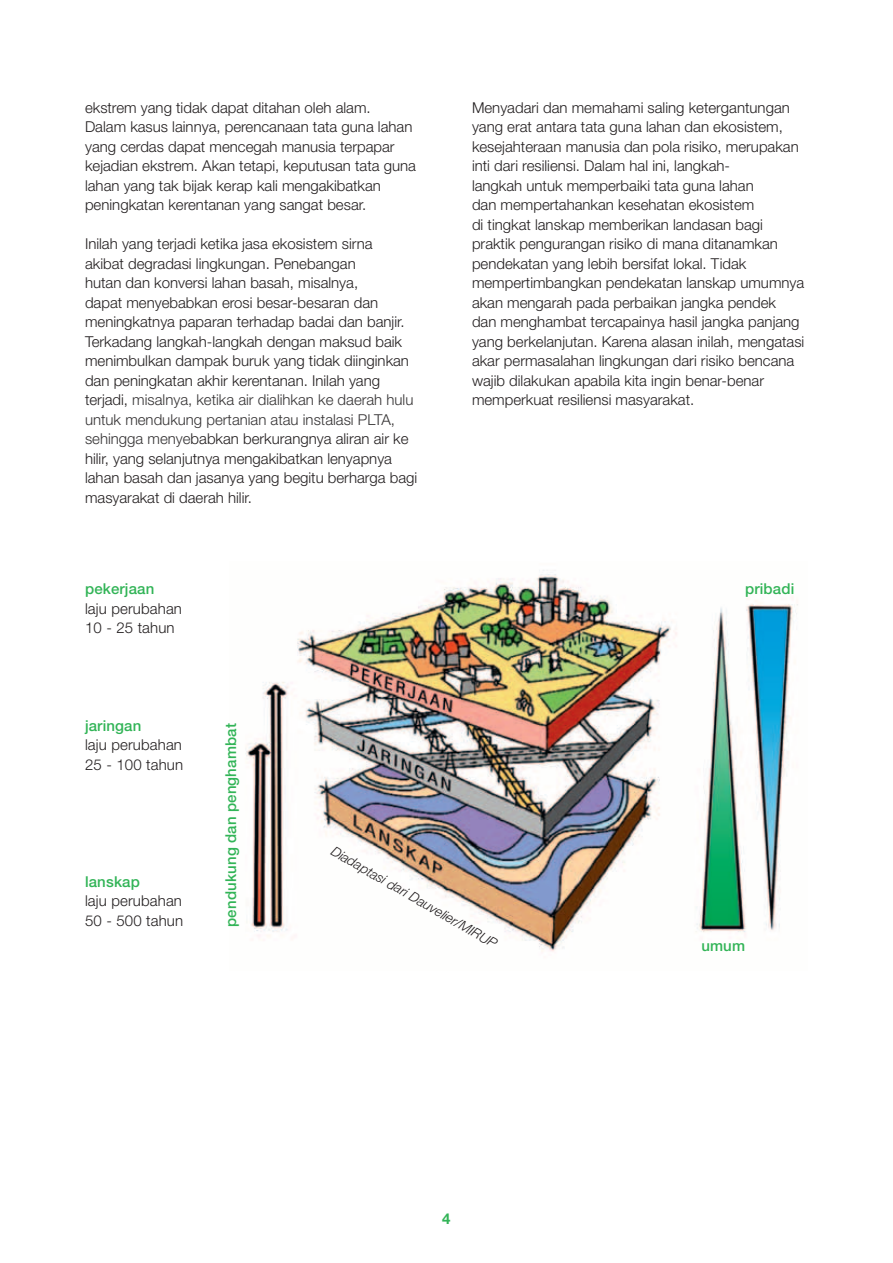
<style>
.page{position:relative;width:893px;height:1263px;background:#fff}
.page>*{position:absolute;margin:0;border:0;box-sizing:border-box;transform-origin:0 0}
.t1{font:300 15px/19.5px "Helvetica Neue LT Std";color:#231f20}
.t2{font:500 15px "Helvetica Neue LT Std";letter-spacing:.01em;color:#32b457}
.t3{font:700 15px "Helvetica Neue LT Std";color:#32b457}
.t4{font:italic 300 13.5px "Helvetica Neue LT Std";color:#231f20}
.s1{color:#363435}
</style>
<div class="page">
<img style="left:245px;top:570px;width:553px;height:382px">
<p class="t1" style="left:85px;top:97px;width:332px">ekstrem yang tidak dapat ditahan oleh alam.<br>Dalam kasus lainnya, perencanaan tata guna lahan yang cerdas dapat mencegah manusia terpapar kejadian ekstrem. Akan tetapi, keputusan tata guna lahan yang tak bijak kerap kali mengakibatkan peningkatan kerentanan yang sangat besar.</p>
<p class="t1" style="left:85px;top:234px;width:334px">Inilah yang terjadi ketika jasa ekosistem sirna<br>akibat degradasi lingkungan. Penebangan<br>hutan dan konversi lahan basah, misalnya,<br>dapat menyebabkan erosi besar-besaran dan meningkatnya paparan terhadap badai dan banjir.<br>Terkadang langkah-langkah dengan maksud baik menimbulkan dampak buruk yang tidak diinginkan dan peningkatan akhir kerentanan. Inilah yang terjadi, <span class="s1">misalnya, ketika air dialihkan ke daerah hulu untuk mendukung pertanian atau instalasi PLTA, sehingga menye</span>babkan berkurangnya aliran air ke hilir, yang selanjutnya mengakibatkan lenyapnya lahan basah dan jasanya yang begitu berharga bagi masyarakat di daerah hilir.</p>
<p class="t1" style="left:472px;top:97px;width:334px">Menyadari dan memahami saling ketergantungan yang erat antara tata guna lahan dan ekosistem, kesejahteraan manusia dan pola risiko, merupakan inti dari resiliensi. Dalam hal ini, langkah-<br>langkah untuk memperbaiki tata guna lahan<br>dan mempertahankan kesehatan ekosistem<br>di tingkat lanskap memberikan landasan bagi praktik pengurangan risiko di mana ditanamkan pendekatan yang lebih bersifat lokal. Tidak mempertimbangkan pendekatan lanskap umumnya akan mengarah pada perbaikan jangka pendek<br>dan menghambat tercapainya hasil jangka panjang yang berkelanjutan. Karena alasan inilah, mengatasi akar permasalahan lingkungan dari risiko bencana wajib dilakukan apabila kita ingin benar-benar memperkuat resiliensi masyarakat.</p>
<p class="t2" style="left:85px;top:580px;width:71px">pekerjaan</p>
<p class="t2" style="left:745px;top:580px;width:51px">pribadi</p>
<p class="t1" style="left:85px;top:598px;width:98px">laju perubahan<br>10 - 25 tahun</p>
<p class="t2" style="left:85px;top:716px;width:58px">jaringan</p>
<p class="t1" style="left:85px;top:735px;width:100px">laju perubahan<br>25 - 100 tahun</p>
<p class="t2" style="left:85px;top:872px;width:56px">lanskap</p>
<p class="t1" style="left:85px;top:891px;width:100px">laju perubahan<br>50 - 500 tahun</p>
<p class="t2" style="left:222px;top:927px;width:205px;rotate:-90deg">pendukung dan penghambat</p>
<p class="t4" style="left:336px;top:843px;width:191px;rotate:30deg">Diadaptasi dari Dauvelier/MIRUP</p>
<p class="t3" style="left:442px;top:1209px;width:10px">4</p>
<p class="t2" style="left:701px;top:936px;width:45px">umum</p>
</div>
